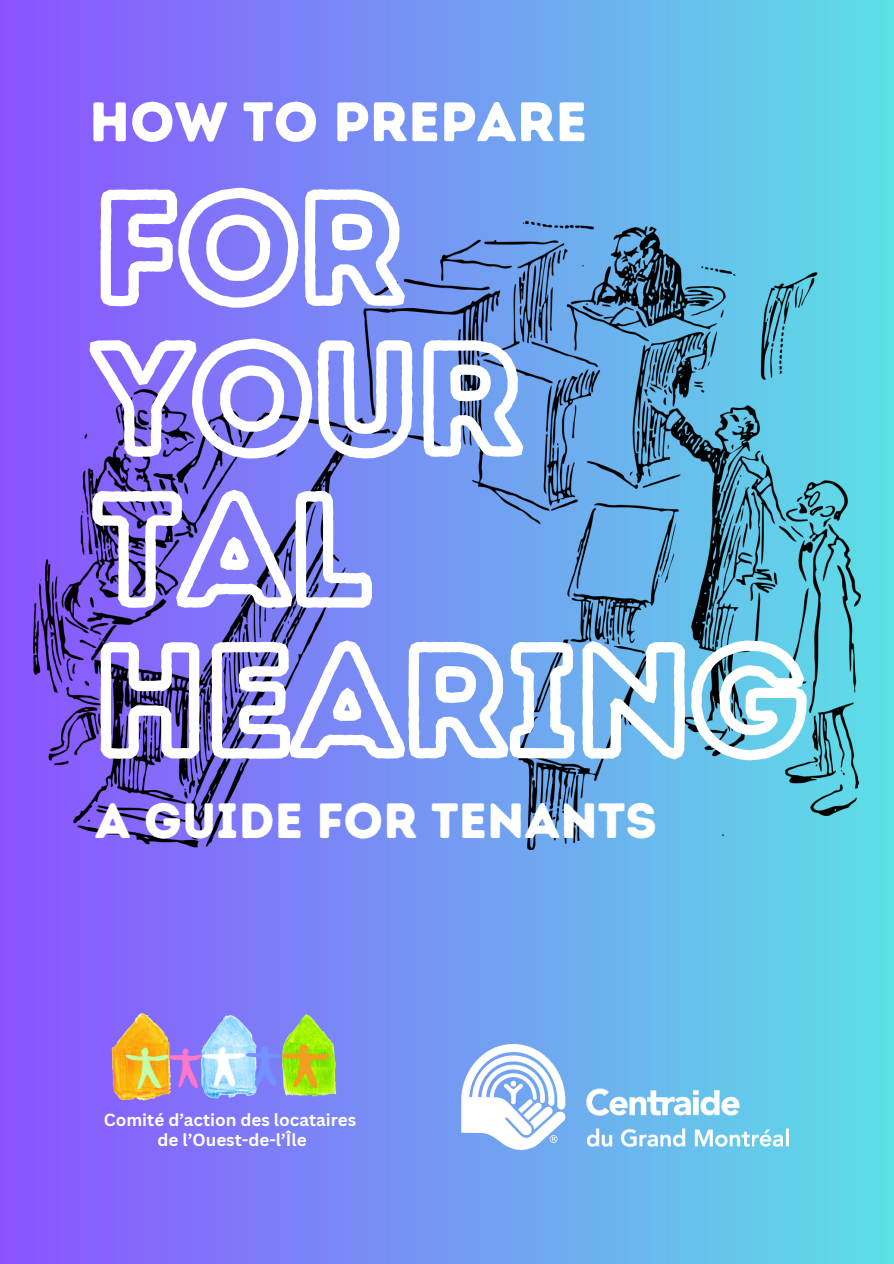
<style>
.page{position:relative;width:894px;height:1264px;background:#fff}
.page>*{position:absolute;margin:0;border:0;box-sizing:border-box;transform-origin:0 0}
.t1{font:55.5px "Intro Rust Base";color:#fff}
.t2{font:49.5px "Intro Rust Base";color:#fff}
.t3{font:700 16.95px "Canva Sans";color:#fff}
</style>
<div class="page">
<div style="left:0;top:0;width:893px;height:1263px;background:linear-gradient(to right,#8c52ff,#5ce0e6)"></div>
<img style="left:33px;top:221px;width:827px;height:628px">
<svg style="left:92px;top:183px;width:318px;height:131px"></svg>
<svg style="left:84px;top:333px;width:444px;height:132px"></svg>
<svg style="left:87px;top:484px;width:290px;height:130px"></svg>
<svg style="left:92px;top:635px;width:719px;height:131px"></svg>
<img style="left:141px;top:1263px;width:165px;height:1px">
<img style="left:446px;top:1030px;width:357px;height:144px">
<img style="left:89px;top:917px;width:275px;height:275px">
<p class="t1" style="left:89px;top:88px;width:499px">HOW TO PREPARE</p>
<h3 class="t2" style="left:95px;top:790px;width:563px">A GUIDE FOR TENANTS</h3>
<p class="t3" style="left:104px;top:1107px;width:254px">Comité d’action des locataires</p>
<p class="t3" style="left:157px;top:1128px;width:150px">de l’Ouest-de-l’Île</p>
</div>
